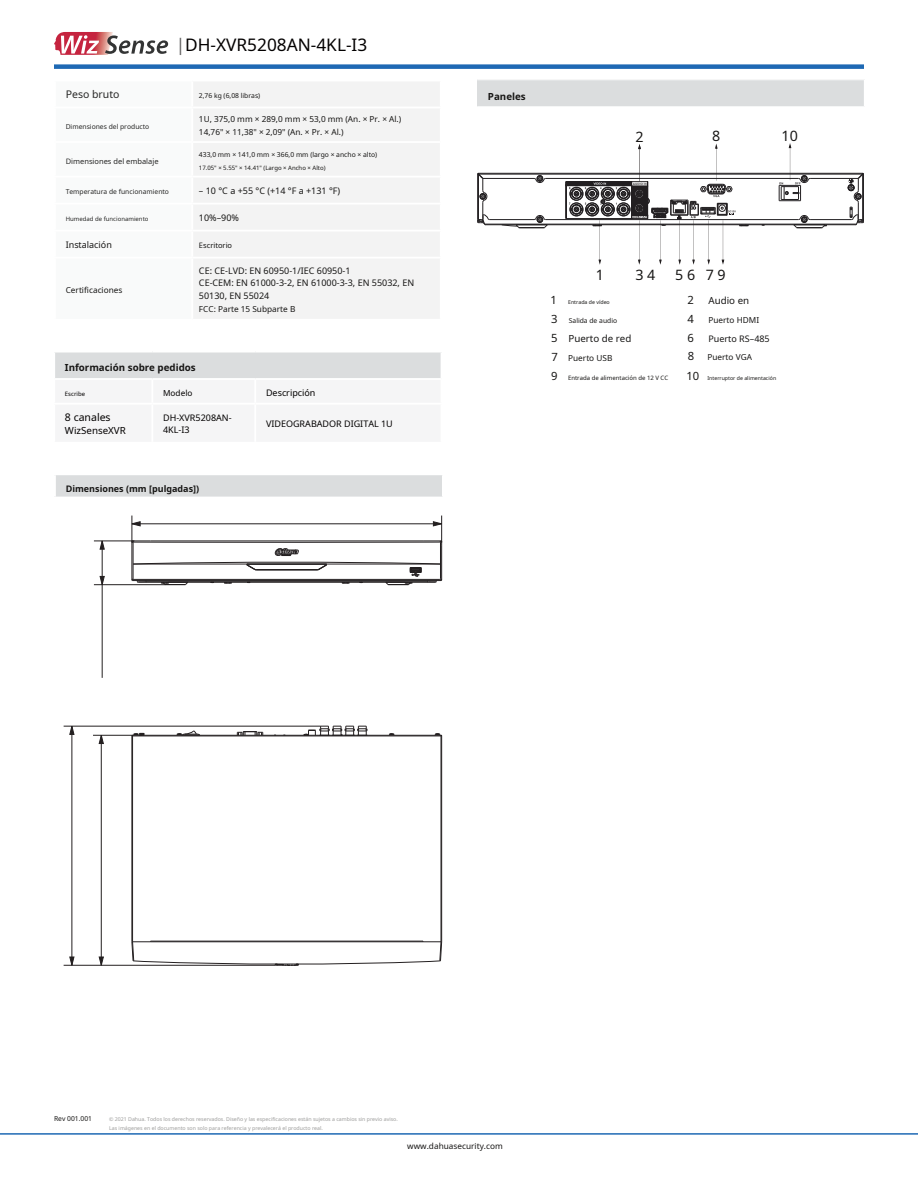
<style>
.page{position:relative;width:918px;height:1188px;background:#fff}
.page>*{position:absolute;margin:0;border:0;box-sizing:border-box;transform-origin:0 0}
.t1{font:17.25px "Noto Sans";color:#030000}
.t2{font:14.25px "Noto Sans";color:#171615}
.t3{font:11.25px/19px "Noto Sans";color:#171615;text-align:justify}
.t4{font:10.5px "Noto Sans";color:#272726}
.t5{font:10.5px "Noto Sans";color:#020000}
.t6{font:700 9.75px "Noto Sans";color:#171615}
.t7{font:9.75px "Noto Sans";color:#171615}
.t8{font:9.75px "Noto Sans";color:#020000}
.t9{font:9px/12.6px "Noto Sans";color:#171615}
.t10{font:9px/12px "Noto Sans";color:#020000}
.t11{font:700 9px "Noto Sans";color:#171615}
.t12{font:8.25px/12.6px "Noto Sans";color:#171615}
.t13{font:8.25px "Noto Sans";color:#020000}
.t14{font:7.5px "Noto Sans";color:#272726}
.t15{font:7.5px "Noto Sans";color:#171615}
.t16{font:6.75px "Noto Sans";color:#171615}
.t17{font:6.75px "Noto Sans";color:#272726}
.t18{font:6px "Noto Sans";color:#171615}
.t19{font:6px "Noto Sans";color:#272726}
.t20{font:6px "Noto Sans";color:#020000}
.t21{font:5.25px/9px "Noto Sans";color:#9c9c9b}
.t22{font:5.25px "Noto Sans";color:#171615}
.s1{color:#616060}
</style>
<div class="page">
<hr style="left:0;top:1133px;width:918px;height:2px;background:#1e69b4">
<div style="left:54px;top:64px;width:810px;height:5px;background:#1e69b4"></div>
<div style="left:477px;top:80px;width:388px;height:27px;background:#dbddde"></div>
<hr style="left:864px;top:80px;width:2px;height:26px;background:#fff">
<hr style="left:477px;top:106px;width:389px;height:2px;background:#fff">
<div style="left:55px;top:474px;width:388px;height:24px;background:#dbddde"></div>
<hr style="left:54px;top:473px;width:390px;height:2px;background:#fff">
<hr style="left:54px;top:475px;width:2px;height:22px;background:#fff">
<hr style="left:442px;top:475px;width:2px;height:22px;background:#fff">
<hr style="left:54px;top:497px;width:390px;height:1px;background:#fff">
<div style="left:55px;top:353px;width:386px;height:25px;background:#dbddde"></div>
<svg style="left:54px;top:32px;width:114px;height:23px"></svg>
<div style="left:194px;top:82px;width:246px;height:237px;background:#f3f3f3"></div>
<hr style="left:192px;top:230px;width:250px;height:2px;background:#fff">
<hr style="left:192px;top:257px;width:250px;height:2px;background:#fff">
<hr style="left:192px;top:107px;width:250px;height:1px;background:#fff">
<hr style="left:192px;top:141px;width:250px;height:2px;background:#fff">
<hr style="left:192px;top:176px;width:250px;height:2px;background:#fff">
<hr style="left:192px;top:203px;width:250px;height:2px;background:#fff">
<hr style="left:132px;top:736px;width:1px;height:206px;background:#231f20">
<hr style="left:133px;top:736px;width:308px;height:1px;background:#231f20">
<hr style="left:133px;top:735px;width:308px;height:1px;background:#231f20">
<hr style="left:441px;top:736px;width:1px;height:206px;background:#231f20">
<svg style="left:237px;top:731px;width:26px;height:4px"></svg>
<svg style="left:177px;top:731px;width:23px;height:5px"></svg>
<svg style="left:304px;top:726px;width:64px;height:10px"></svg>
<svg style="left:132px;top:941px;width:310px;height:25px"></svg>
<svg style="left:132px;top:733px;width:13px;height:4px"></svg>
<svg style="left:435px;top:734px;width:7px;height:3px"></svg>
<svg style="left:99px;top:576px;width:6px;height:8px"></svg>
<svg style="left:99px;top:540px;width:6px;height:10px"></svg>
<svg style="left:98px;top:736px;width:6px;height:8px"></svg>
<svg style="left:98px;top:956px;width:6px;height:9px"></svg>
<svg style="left:69px;top:956px;width:6px;height:9px"></svg>
<svg style="left:69px;top:725px;width:6px;height:10px"></svg>
<hr style="left:102px;top:541px;width:1px;height:137px;background:#231f20">
<hr style="left:94px;top:584px;width:71px;height:1px;background:#231f20">
<hr style="left:94px;top:541px;width:40px;height:1px;background:#231f20">
<svg style="left:131px;top:516px;width:311px;height:69px"></svg>
<hr style="left:72px;top:726px;width:1px;height:239px;background:#231f20">
<hr style="left:101px;top:735px;width:1px;height:230px;background:#231f20">
<hr style="left:64px;top:965px;width:211px;height:1px;background:#231f20">
<hr style="left:93px;top:735px;width:40px;height:1px;background:#231f20">
<hr style="left:64px;top:726px;width:257px;height:1px;background:#231f20">
<hr style="left:485px;top:224px;width:371px;height:1px;background:#221f21">
<hr style="left:810px;top:219px;width:41px;height:1px;background:#221f21">
<hr style="left:546px;top:219px;width:252px;height:1px;background:#221f21">
<hr style="left:490px;top:219px;width:44px;height:1px;background:#221f21">
<hr style="left:483px;top:178px;width:51px;height:1px;background:#221f21">
<hr style="left:546px;top:178px;width:252px;height:1px;background:#221f21">
<hr style="left:810px;top:178px;width:48px;height:1px;background:#221f21">
<hr style="left:479px;top:174px;width:383px;height:1px;background:#221f21">
<hr style="left:479px;top:173px;width:384px;height:1px;background:#221f21">
<svg style="left:534px;top:176px;width:12px;height:7px"></svg>
<svg style="left:794px;top:215px;width:33px;height:14px"></svg>
<svg style="left:502px;top:215px;width:45px;height:14px"></svg>
<svg style="left:848px;top:173px;width:16px;height:52px"></svg>
<svg style="left:477px;top:173px;width:13px;height:52px"></svg>
<svg style="left:566px;top:144px;width:183px;height:121px"></svg>
<svg style="left:779px;top:143px;width:31px;height:58px"></svg>
<h1 class="t1" style="left:176px;top:33px;width:193px"><span class="s1">|</span>DH-XVR5208AN-4KL-I3</h1>
<h3 class="t4" style="left:66px;top:87px;width:55px">Peso bruto</h3>
<p class="t16" style="left:199px;top:91px;width:63px">2,76 kg (6,08 libras)</p>
<h3 class="t6" style="left:488px;top:89px;width:39px">Paneles</h3>
<h3 class="t12" style="left:199px;top:113px;width:204px">1U, 375,0 mm × 289,0 mm × 53,0 mm (An. × Pr. × Al.)<br>14,76" × 11,38" × 2,09" (An. × Pr. × Al.)</h3>
<p class="t17" style="left:66px;top:122px;width:85px">Dimensiones del producto</p>
<p class="t16" style="left:199px;top:150px;width:180px">433,0 mm × 141,0 mm × 366,0 mm (largo × ancho × alto)</p>
<p class="t18" style="left:199px;top:163px;width:128px">17.05" × 5.55" × 14.41" (Largo × Ancho × Alto)</p>
<h3 class="t14" style="left:66px;top:156px;width:94px">Dimensiones del embalaje</h3>
<p class="t17" style="left:66px;top:187px;width:105px">Temperatura de funcionamiento</p>
<h3 class="t9" style="left:199px;top:184px;width:143px">– 10 °C a +55 °C (+14 °F a +131 °F)</h3>
<p class="t19" style="left:66px;top:215px;width:84px">Humedad de funcionamiento</p>
<h3 class="t9" style="left:199px;top:211px;width:42px">10%–90%</h3>
<h3 class="t9" style="left:66px;top:239px;width:48px">Instalación</h3>
<h3 class="t15" style="left:199px;top:240px;width:35px">Escritorio</h3>
<h3 class="t9" style="left:199px;top:264px;width:217px">CE: CE-LVD: EN 60950-1/IEC 60950-1<br>CE-CEM: EN 61000-3-2, EN 61000-3-3, EN 55032, EN<br>50130, EN 55024</h3>
<h3 class="t12" style="left:199px;top:302px;width:98px">FCC: Parte 15 Subparte B</h3>
<h3 class="t12" style="left:66px;top:283px;width:58px">Certificaciones</h3>
<h3 class="t6" style="left:65px;top:361px;width:132px">Información sobre pedidos</h3>
<p class="t20" style="left:65px;top:390px;width:22px">Escribe</p>
<h3 class="t13" style="left:163px;top:387px;width:31px">Modelo</h3>
<h3 class="t10" style="left:266px;top:387px;width:51px">Descripción</h3>
<h3 class="t5" style="left:65px;top:410px;width:47px">8 canales</h3>
<h3 class="t8" style="left:65px;top:424px;width:62px">WizSenseXVR</h3>
<h3 class="t10" style="left:163px;top:412px;width:70px">DH-XVR5208AN-<br>4KL-I3</h3>
<h3 class="t10" style="left:266px;top:418px;width:128px">VIDEOGRABADOR DIGITAL 1U</h3>
<h3 class="t11" style="left:66px;top:482px;width:135px">Dimensiones (mm [pulgadas])</h3>
<h2 class="t2" style="left:635px;top:127px;width:10px">2</h2>
<h2 class="t2" style="left:712px;top:126px;width:10px">8</h2>
<h2 class="t2" style="left:782px;top:126px;width:18px">10</h2>
<h2 class="t2" style="left:596px;top:265px;width:10px">1</h2>
<h2 class="t2" style="left:635px;top:265px;width:22px">3 4</h2>
<h2 class="t2" style="left:675px;top:265px;width:52px">5 6 7 9</h2>
<h3 class="t3" style="left:551px;top:290px;width:9px">1<br>3<br>5<br>7<br>9</h3>
<p class="t22" style="left:568px;top:298px;width:43px">Entrada de vídeo</p>
<p class="t16" style="left:569px;top:316px;width:50px">Salida de audio</p>
<h3 class="t7" style="left:568px;top:331px;width:64px">Puerto de red</h3>
<h3 class="t12" style="left:568px;top:351px;width:46px">Puerto USB</h3>
<p class="t18" style="left:568px;top:374px;width:102px">Entrada de alimentación de 12 V CC</p>
<h3 class="t3" style="left:687px;top:290px;width:8px">2<br>4<br>6<br>8</h3>
<h3 class="t3" style="left:686px;top:366px;width:14px">10</h3>
<h3 class="t7" style="left:708px;top:294px;width:42px">Audio en</h3>
<h3 class="t12" style="left:708px;top:313px;width:52px">Puerto HDMI</h3>
<h3 class="t9" style="left:708px;top:332px;width:63px">Puerto RS–485</h3>
<h3 class="t12" style="left:707px;top:351px;width:46px">Puerto VGA</h3>
<p class="t22" style="left:708px;top:375px;width:70px">Interruptor de alimentación</p>
<p class="t16" style="left:54px;top:1113px;width:40px">Rev 001.001</p>
<p class="t21" style="left:109px;top:1114px;width:290px">© 2021 Dahua. Todos los derechos reservados. Diseño y las especificaciones están sujetos a cambios sin previo aviso.<br>Las imágenes en el documento son solo para referencia y prevalecerá el producto real.</p>
<h3 class="t12" style="left:407px;top:1140px;width:97px">www.dahuasecurity.com</h3>
</div>
